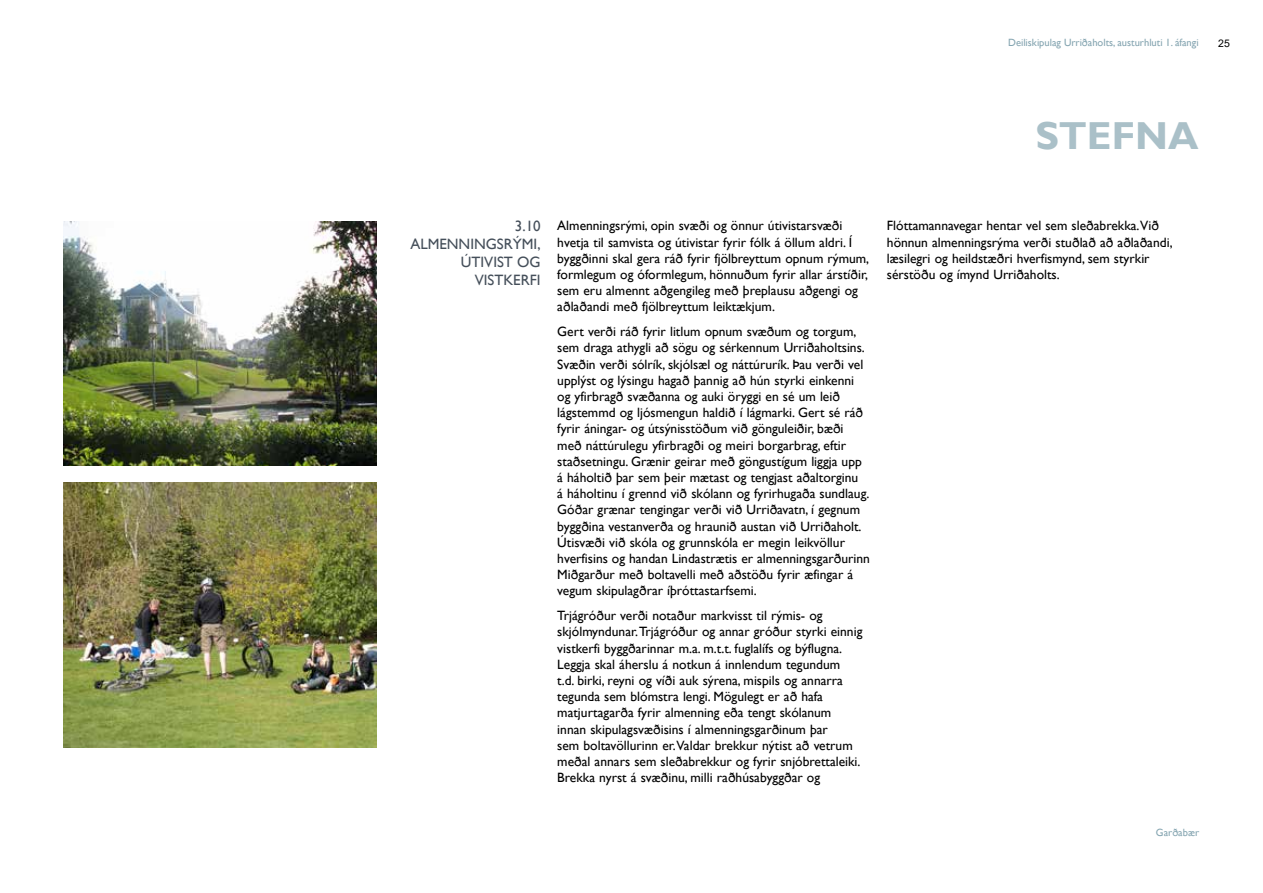
<style>
.page{position:relative;width:1263px;height:893px;background:#fff}
.page>*{position:absolute;margin:0;border:0;box-sizing:border-box;transform-origin:0 0}
.t1{font:700 39px "Gill Sans";color:#aac0c8}
.t2{font:15px/18px "Gill Sans";color:#454f5a;text-align:right}
.t3{font:13.5px/16.2px "Gill Sans";color:#000}
.t4{font:10.5px "Gill Sans";color:#85a5b1}
.t5{font:10.5px "Arial";color:#000}
</style>
<div class="page">
<img style="left:64px;top:221px;width:312px;height:245px">
<img style="left:64px;top:483px;width:312px;height:264px">
<p class="t4" style="left:1008px;top:36px;width:192px">Deiliskipulag Urriðaholts, austurhluti 1. áfangi</p>
<p class="t5" style="left:1218px;top:36px;width:13px">25</p>
<h1 class="t1" style="left:1035px;top:113px;width:165px">STEFNA</h1>
<p class="t2" style="left:410px;top:218px;width:132px">3.10<br>ALMENNINGSRÝMI,<br>ÚTIVIST OG<br>VISTKERFI</p>
<p class="t3" style="left:557px;top:218px;width:313px">Almenningsrými, opin svæði og önnur útivistarsvæði hvetja til samvista og útivistar fyrir fólk á öllum aldri. Í byggðinni skal gera ráð fyrir fjölbreyttum opnum rýmum, formlegum og óformlegum, hönnuðum fyrir allar árstíðir, sem eru almennt aðgengileg með þreplausu aðgengi og aðlaðandi með fjölbreyttum leiktækjum.</p>
<p class="t3" style="left:557px;top:324px;width:314px">Gert verði ráð fyrir litlum opnum svæðum og torgum, sem draga athygli að sögu og sérkennum Urriðaholtsins.<br>Svæðin verði sólrík, skjólsæl og náttúrurík. Þau verði vel upplýst og lýsingu hagað þannig að hún styrki einkenni og yfirbragð svæðanna og auki öryggi en sé um leið lágstemmd og ljósmengun haldið í lágmarki. Gert sé ráð fyrir áningar- og útsýnisstöðum við gönguleiðir, bæði með náttúrulegu yfirbragði og meiri borgarbrag, eftir staðsetningu. Grænir geirar með göngustígum liggja upp á háholtið þar sem þeir mætast og tengjast aðaltorginu<br>á háholtinu í grennd við skólann og fyrirhugaða sundlaug.<br>Góðar grænar tengingar verði við Urriðavatn, í gegnum byggðina vestanverða og hraunið austan við Urriðaholt.<br>Útisvæði við skóla og grunnskóla er megin leikvöllur hverfisins og handan Lindastrætis er almenningsgarðurinn Miðgarður með boltavelli með aðstöðu fyrir æfingar á vegum skipulagðrar íþróttastarfsemi.</p>
<p class="t3" style="left:557px;top:608px;width:307px">Trjágróður verði notaður markvisst til rýmis- og skjólmyndunar. Trjágróður og annar gróður styrki einnig vistkerfi byggðarinnar m.a. m.t.t. fuglalífs og býflugna.<br>Leggja skal áherslu á notkun á innlendum tegundum<br>t.d. birki, reyni og víði auk sýrena, mispils og annarra tegunda sem blómstra lengi. Mögulegt er að hafa matjurtagarða fyrir almenning eða tengt skólanum innan skipulagsvæðisins í almenningsgarðinum þar<br>sem boltavöllurinn er.Valdar brekkur nýtist að vetrum meðal annars sem sleðabrekkur og fyrir snjóbrettaleiki.<br>Brekka nyrst á svæðinu, milli raðhúsabyggðar og</p>
<p class="t3" style="left:887px;top:218px;width:287px">Flóttamannavegar hentar vel sem sleðabrekka.Við hönnun almenningsrýma verði stuðlað að aðlaðandi, læsilegri og heildstæðri hverfismynd, sem styrkir sérstöðu og ímynd Urriðaholts.</p>
<p class="t4" style="left:1156px;top:827px;width:45px">Garðabær</p>
</div>
